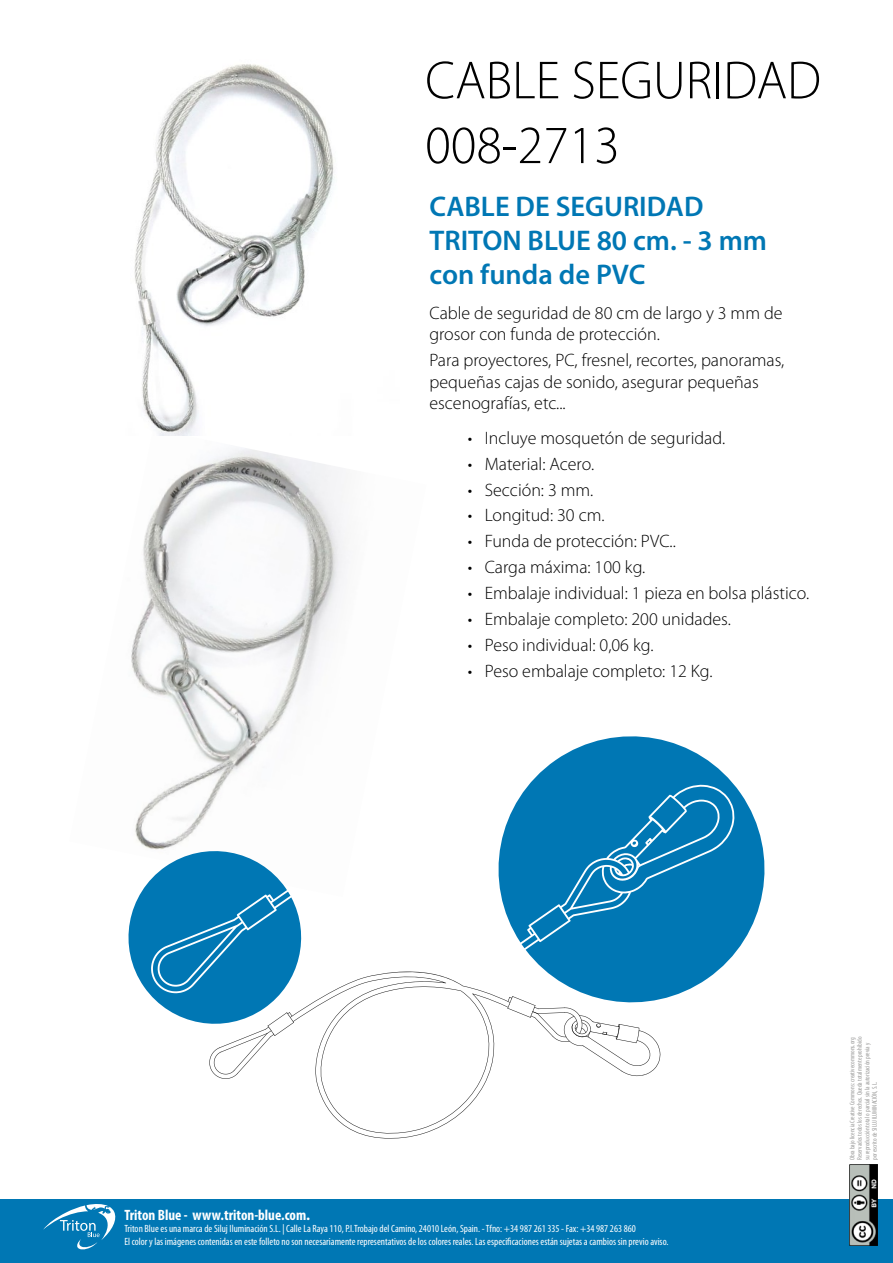
<style>
.page{position:relative;width:893px;height:1263px;background:#fff}
.page>*{position:absolute;margin:0;border:0;box-sizing:border-box;transform-origin:0 0}
.t1{font:300 54px/64.8px "Myriad Pro";color:#000}
.t2{font:600 28.5px/34.2px "Myriad Pro";color:#0077b4}
.t3{font:300 18px/21.6px "Myriad Pro";color:#000}
.t4{font:700 condensed 15px "Myriad Pro";color:#fff}
.t5{font:condensed 10.5px/12.6px "Myriad Pro";color:#fff}
.t6{font:condensed 6.75px/7.5px "Myriad Pro";color:#9d9d9c}
</style>
<div class="page">
<div style="left:0;top:1199px;width:893px;height:64px;background:#0077b4"></div>
<svg style="left:43px;top:1204px;width:73px;height:46px"></svg>
<img style="left:849px;top:1164px;width:28px;height:81px">
<img style="left:131px;top:448px;width:215px;height:338px">
<svg style="left:528px;top:736px;width:237px;height:220px;fill:#0077b4"></svg>
<svg style="left:128px;top:786px;width:605px;height:353px"></svg>
<img style="left:134px;top:64px;width:201px;height:372px">
<h1 class="t1" style="left:425px;top:49px;width:397px">CABLE SEGURIDAD<br>008-2713</h1>
<h2 class="t2" style="left:429px;top:190px;width:339px">CABLE DE SEGURIDAD<br>TRITON BLUE 80 cm. - 3 mm con funda de PVC</h2>
<p class="t3" style="left:429px;top:302px;width:355px">Cable de seguridad de 80 cm de largo y 3 mm de grosor con funda de protección.</p>
<p class="t3" style="left:429px;top:350px;width:356px">Para proyectores, PC, fresnel, recortes, panoramas, pequeñas cajas de sonido, asegurar pequeñas escenografías, etc...</p>
<p class="t3" style="left:468px;top:427px;width:259px">• Incluye mosquetón de seguridad.</p>
<p class="t3" style="left:468px;top:453px;width:128px">• Material: Acero.</p>
<p class="t3" style="left:468px;top:479px;width:127px">• Sección: 3 mm.</p>
<p class="t3" style="left:468px;top:505px;width:138px">• Longitud: 30 cm.</p>
<p class="t3" style="left:468px;top:531px;width:210px">• Funda de protección: PVC..</p>
<p class="t3" style="left:468px;top:557px;width:179px">• Carga máxima: 100 kg.</p>
<p class="t3" style="left:468px;top:582px;width:343px">• Embalaje individual: 1 pieza en bolsa plástico.</p>
<p class="t3" style="left:468px;top:608px;width:265px">• Embalaje completo: 200 unidades.</p>
<p class="t3" style="left:468px;top:634px;width:187px">• Peso individual: 0,06 kg.</p>
<p class="t3" style="left:468px;top:660px;width:246px">• Peso embalaje completo: 12 Kg.</p>
<p class="t4" style="left:124px;top:1205px;width:187px">Triton Blue - www.triton-blue.com.</p>
<p class="t5" style="left:124px;top:1223px;width:545px">Triton Blue es una marca de Siluj Iluminación S.L. | Calle La Raya 110, P.I.Trobajo del Camino, 24010 León, Spain. - Tfno: +34 987 261 335 - Fax: +34 987 263 860<br>El color y las imágenes contenidas en este folleto no son necesariamente representativos de los colores reales. Las especificaciones están sujetas a cambios sin previo aviso.</p>
<p class="t6" style="left:849px;top:1160px;width:125px;rotate:-90deg">Obra bajo licencia Creative Commons: creativecommons.org Reservados todos los derechos. Queda totalmente prohibido su reproducción total o parcial sin la autorización previa y por escrito de SILUJ ILUMINACIÓN, S.L.</p>
</div>
